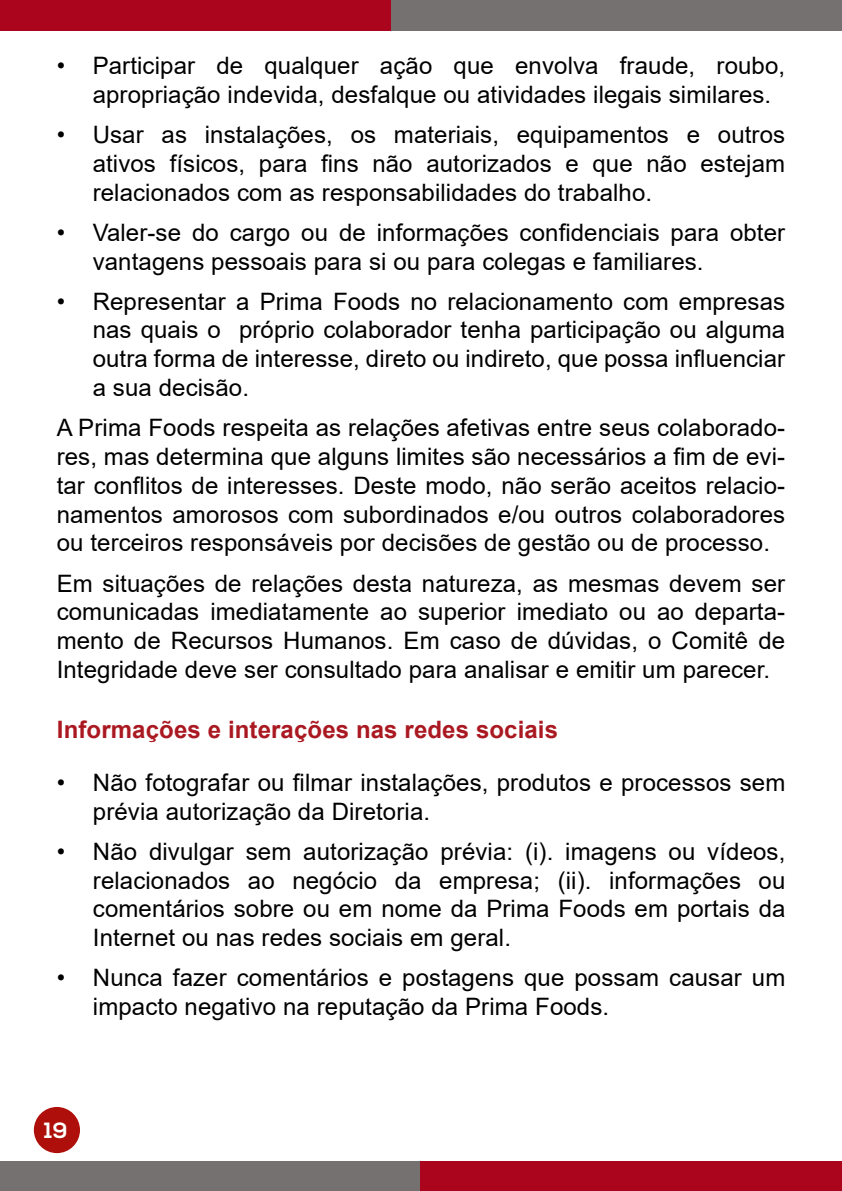
<style>
.page{position:relative;width:842px;height:1191px;background:#fff}
.page>*{position:absolute;margin:0;border:0;box-sizing:border-box;transform-origin:0 0}
.t1{font:24px/28.8px "Arial";letter-spacing:.005em;color:#000;text-align:justify}
.t2{font:700 24px "Arial";letter-spacing:.005em;color:#aa1921}
.t3{font:700 22px "Nexa";color:#fff}
</style>
<div class="page">
<div style="left:0;top:0;width:391px;height:30px;background:#ab051e"></div>
<div style="left:391px;top:0;width:450px;height:30px;background:#767171"></div>
<hr style="left:841px;top:1161px;width:1px;height:30px;background:#ab051e">
<div style="left:420px;top:1161px;width:421px;height:30px;background:#ab051e"></div>
<div style="left:0;top:1161px;width:420px;height:30px;background:#767171"></div>
<div style="left:32px;top:1105px;width:50px;height:50px;background:#ae0f0a;border-radius:50%"></div>
<div style="left:30px;top:1103px;width:54px;height:54px;border:4px solid #fff;border-radius:50%"></div>
<p class="t1" style="left:93px;top:51px;width:694px;text-indent:-36px">• Participar de qualquer ação que envolva fraude, roubo, apropriação indevida, desfalque ou atividades ilegais similares.</p>
<p class="t1" style="left:93px;top:120px;width:694px;text-indent:-36px">• Usar as instalações, os materiais, equipamentos e outros ativos físicos, para fins não autorizados e que não estejam relacionados com as responsabilidades do trabalho.</p>
<p class="t1" style="left:93px;top:218px;width:694px;text-indent:-36px">• Valer-se do cargo ou de informações confidenciais para obter vantagens pessoais para si ou para colegas e familiares.</p>
<p class="t1" style="left:93px;top:287px;width:694px;text-indent:-36px">• Representar a Prima Foods no relacionamento com empresas nas quais o próprio colaborador tenha participação ou alguma outra forma de interesse, direto ou indireto, que possa influenciar a sua decisão.</p>
<p class="t1" style="left:57px;top:413px;width:730px">A Prima Foods respeita as relações afetivas entre seus colaborado&shy;res, mas determina que alguns limites são necessários a fim de evi&shy;tar conflitos de interesses. Deste modo, não serão aceitos relacio&shy;namentos amorosos com subordinados e/ou outros colaboradores ou terceiros responsáveis por decisões de gestão ou de processo.</p>
<p class="t1" style="left:57px;top:568px;width:730px">Em situações de relações desta natureza, as mesmas devem ser comunicadas imediatamente ao superior imediato ou ao departa&shy;mento de Recursos Humanos. Em caso de dúvidas, o Comitê de Integridade deve ser consultado para analisar e emitir um parecer.</p>
<p class="t2" style="left:57px;top:712px;width:503px">Informações e interações nas redes sociais</p>
<p class="t1" style="left:93px;top:768px;width:694px;text-indent:-36px">• Não fotografar ou filmar instalações, produtos e processos sem prévia autorização da Diretoria.</p>
<p class="t1" style="left:93px;top:836px;width:694px;text-indent:-36px">• Não divulgar sem autorização prévia: (i). imagens ou vídeos, relacionados ao negócio da empresa; (ii). informações ou comentários sobre ou em nome da Prima Foods em portais da Internet ou nas redes sociais em geral.</p>
<p class="t1" style="left:93px;top:963px;width:694px;text-indent:-36px">• Nunca fazer comentários e postagens que possam causar um impacto negativo na reputação da Prima Foods.</p>
<p class="t3" style="left:44px;top:1118px;width:25px">19</p>
</div>
